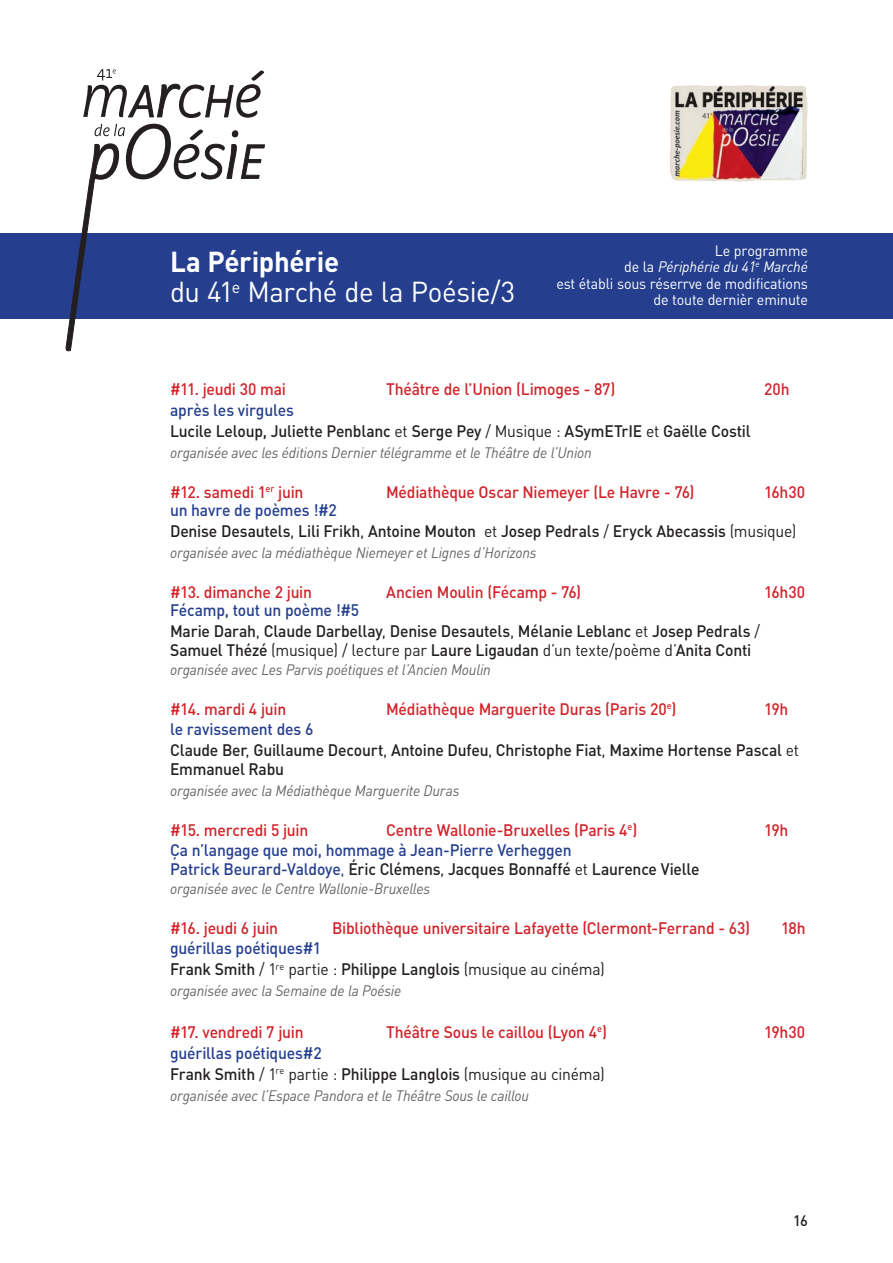
<style>
.page{position:relative;width:893px;height:1263px;background:#fff}
.page>*{position:absolute;margin:0;border:0;box-sizing:border-box;transform-origin:0 0}
.t1{font:28.5px "DIN Pro";letter-spacing:-.02em;color:#fff}
.t2{font:700 28.5px "DIN Pro";letter-spacing:-.015em;color:#fff}
.t3{font:500 16.5px/18.8px "DIN Pro";letter-spacing:-.015em;color:#231f20;scale:.95 1}
.t4{font:500 16.5px "DIN Pro";letter-spacing:-.015em;color:#d1232a;scale:.95 1}
.t5{font:500 16.5px/18.8px "DIN Pro";letter-spacing:-.015em;color:#253f8e;scale:.95 1}
.t6{font:italic 15px "DIN Pro";letter-spacing:-.01em;color:#636366;scale:.95 1}
.t7{font:15px/16.5px "DIN Pro";letter-spacing:-.01em;color:#fff;text-align:right;scale:.95 1}
.t8{font:500 15px "DIN Pro";color:#231f20}
.s1{font-style:italic}
.s2{font-weight:400}
.s3{color:#231f20}
.s4{font-weight:400;color:#231f20}
</style>
<div class="page">
<div style="left:0;top:234px;width:893px;height:85px;background:#253f8e"></div>
<img style="left:670px;top:85px;width:81px;height:87px">
<svg style="left:83px;top:69px;width:181px;height:49px"></svg>
<svg style="left:65px;top:124px;width:200px;height:228px"></svg>
<p class="t2" style="left:170px;top:243px;width:171px">La Périphérie</p>
<p class="t1" style="left:170px;top:273px;width:347px">du 41<sup>e</sup> Marché de la Poésie/3</p>
<p class="t7" style="left:556px;top:242px;width:266px">Le programme<br>de la <span class="s1">Périphérie du 41</span><sup>e</sup> <span class="s1">Marché<br></span>est établi sous réserrve de modifications de toute dernièr eminute</p>
<p class="t4" style="left:170px;top:378px;width:123px">#11. jeudi 30 mai</p>
<p class="t4" style="left:386px;top:378px;width:243px">Théâtre de l’Union (Limoges - 87)</p>
<p class="t4" style="left:764px;top:378px;width:28px">20h</p>
<p class="t5" style="left:170px;top:400px;width:132px">après les virgules</p>
<p class="t3" style="left:170px;top:421px;width:613px">Lucile Leloup, Juliette Penblanc <span class="s2">et</span> Serge Pey <span class="s2">/ Musique :</span> ASymETrIE <span class="s2">et</span> Gaëlle Costil</p>
<p class="t6" style="left:170px;top:443px;width:445px">organisée avec les éditions Dernier télégramme et le Théâtre de l’Union</p>
<p class="t4" style="left:170px;top:480px;width:142px">#12. samedi 1<sup>er</sup> juin</p>
<p class="t4" style="left:386px;top:480px;width:326px">Médiathèque Oscar Niemeyer (Le Havre - 76)</p>
<p class="t4" style="left:764px;top:480px;width:45px">16h30</p>
<p class="t5" style="left:170px;top:500px;width:177px">un havre de poèmes !#2</p>
<p class="t3" style="left:170px;top:521px;width:661px">Denise Desautels<span class="s2">,</span> Lili Frikh<span class="s2">,</span> Antoine Mouton <span class="s2">et</span> Josep Pedrals <span class="s2">/</span> Eryck Abecassis <span class="s2">(musique)</span></p>
<p class="t6" style="left:170px;top:543px;width:387px">organisée avec la médiathèque Niemeyer et Lignes d’Horizons</p>
<p class="t4" style="left:170px;top:580px;width:151px">#13. dimanche 2 juin</p>
<p class="t4" style="left:386px;top:580px;width:207px">Ancien Moulin (Fécamp - 76)</p>
<p class="t4" style="left:764px;top:580px;width:45px">16h30</p>
<p class="t5" style="left:170px;top:600px;width:201px">Fécamp, tout un poème !#5</p>
<p class="t3" style="left:170px;top:621px;width:623px">Marie Darah<span class="s2">,</span> Claude Darbellay<span class="s2">,</span> Denise Desautels<span class="s2">,</span> Mélanie Leblanc <span class="s2">et</span> Josep Pedrals <span class="s2">/<br></span>Samuel Thézé <span class="s2">(musique) / lecture par</span> Laure Ligaudan <span class="s2">d’un texte/poème d’</span>Anita Conti</p>
<p class="t6" style="left:170px;top:660px;width:339px">organisée avec Les Parvis poétiques et l’Ancien Moulin</p>
<p class="t4" style="left:170px;top:697px;width:124px">#14. mardi 4 juin</p>
<p class="t4" style="left:386px;top:697px;width:307px">Médiathèque Marguerite Duras (Paris 20<sup>e</sup>)</p>
<p class="t4" style="left:764px;top:697px;width:27px">19h</p>
<p class="t5" style="left:170px;top:719px;width:152px">le ravissement des 6</p>
<p class="t3" style="left:170px;top:740px;width:664px">Claude Ber<span class="s2">,</span> Guillaume Decourt<span class="s2">,</span> Antoine Dufeu<span class="s2">,</span> Christophe Fiat<span class="s2">,</span> Maxime Hortense Pascal <span class="s2">et<br></span>Emmanuel Rabu</p>
<p class="t6" style="left:170px;top:781px;width:306px">organisée avec la Médiathèque Marguerite Duras</p>
<p class="t4" style="left:170px;top:818px;width:147px">#15. mercredi 5 juin</p>
<p class="t4" style="left:386px;top:818px;width:266px">Centre Wallonie-Bruxelles (Paris 4<sup>e</sup>)</p>
<p class="t4" style="left:764px;top:818px;width:27px">19h</p>
<p class="t5" style="left:170px;top:840px;width:559px">Ça n’langage que moi, hommage à Jean-Pierre Verheggen<br>Patrick Beurard-Valdoye<span class="s2">,</span> <span class="s3">Éric Clémens</span><span class="s4">,</span> <span class="s3">Jacques Bonnaffé</span> <span class="s4">et</span> <span class="s3">Laurence Vielle</span></p>
<p class="t6" style="left:170px;top:879px;width:275px">organisée avec le Centre Wallonie-Bruxelles</p>
<p class="t4" style="left:170px;top:916px;width:115px">#16. jeudi 6 juin</p>
<p class="t4" style="left:332px;top:916px;width:441px">Bibliothèque universitaire Lafayette (Clermont-Ferrand - 63)</p>
<p class="t4" style="left:781px;top:916px;width:28px">18h</p>
<p class="t5" style="left:170px;top:938px;width:161px">guérillas poétiques#1</p>
<p class="t3" style="left:170px;top:959px;width:459px">Frank Smith <span class="s2">/ 1</span><sup>re</sup> <span class="s2">partie :</span> Philippe Langlois <span class="s2">(musique au cinéma)</span></p>
<p class="t6" style="left:170px;top:981px;width:245px">organisée avec la Semaine de la Poésie</p>
<p class="t4" style="left:170px;top:1021px;width:142px">#17. vendredi 7 juin</p>
<p class="t4" style="left:386px;top:1021px;width:234px">Théâtre Sous le caillou (Lyon 4<sup>e</sup>)</p>
<p class="t4" style="left:764px;top:1021px;width:45px">19h30</p>
<p class="t5" style="left:170px;top:1043px;width:161px">guérillas poétiques#2</p>
<p class="t3" style="left:170px;top:1064px;width:459px">Frank Smith <span class="s2">/ 1</span><sup>re</sup> <span class="s2">partie :</span> Philippe Langlois <span class="s2">(musique au cinéma)</span></p>
<p class="t6" style="left:170px;top:1086px;width:379px">organisée avec l’Espace Pandora et le Théâtre Sous le caillou</p>
<p class="t8" style="left:793px;top:1210px;width:16px">16</p>
</div>
